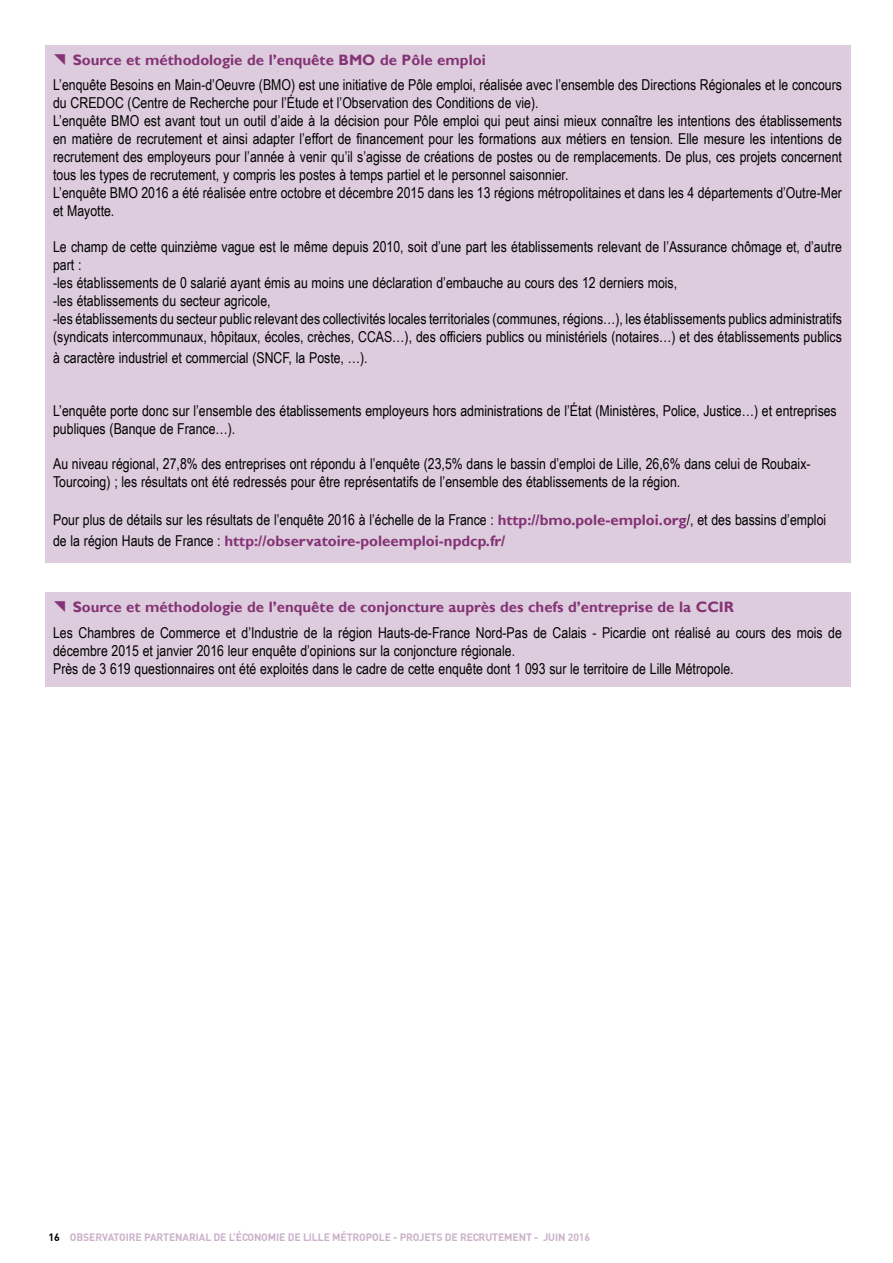
<style>
.page{position:relative;width:893px;height:1263px;background:#fff}
.page>*{position:absolute;margin:0;border:0;box-sizing:border-box;transform-origin:0 0}
.t1{font:15px/18px "Arial Narrow";color:#000}
.t2{font:700 15px "Gill Sans";color:#843375}
.t3{font:700 10.5px "DIN";letter-spacing:-.01em;color:#cbb2cb}
.s1{font-family:"Gill Sans";font-weight:700;color:#843375}
.s2{font-family:"Arial Narrow";font-weight:400;color:#000}
.s3{color:#000}
</style>
<div class="page">
<div style="left:45px;top:45px;width:805px;height:517px;background:#dcd"></div>
<div style="left:45px;top:592px;width:805px;height:95px;background:#dcd"></div>
<p class="t2" style="left:73px;top:51px;width:414px">Source et méthodologie de l’enquête BMO de Pôle emploi</p>
<p class="t1" style="left:53px;top:75px;width:790px">L’enquête Besoins en Main-d’Oeuvre (BMO) est une initiative de Pôle emploi, réalisée avec l’ensemble des Directions Régionales et le concours du CREDOC (Centre de Recherche pour l’Étude et l’Observation des Conditions de vie).<br>L’enquête BMO est avant tout un outil d’aide à la décision pour Pôle emploi qui peut ainsi mieux connaître les intentions des établissements en matière de recrutement et ainsi adapter l’effort de financement pour les formations aux métiers en tension. Elle mesure les intentions de recrutement des employeurs pour l’année à venir qu’il s’agisse de créations de postes ou de remplacements. De plus, ces projets concernent tous les types de recrutement, y compris les postes à temps partiel et le personnel saisonnier.<br>L’enquête BMO 2016 a été réalisée entre octobre et décembre 2015 dans les 13 régions métropolitaines et dans les 4 départements d’Outre-Mer et Mayotte.</p>
<p class="t1" style="left:53px;top:237px;width:790px">Le champ de cette quinzième vague est le même depuis 2010, soit d’une part les établissements relevant de l’Assurance chômage et, d’autre part :<br>-les établissements de 0 salarié ayant émis au moins une déclaration d’embauche au cours des 12 derniers mois,<br>-les établissements du secteur agricole,<br>-les établissements du secteur public relevant des collectivités locales territoriales (communes, régions…), les établissements publics administratifs (syndicats intercommunaux, hôpitaux, écoles, crèches, CCAS…), des officiers publics ou ministériels (notaires…) et des établissements publics</p>
<p class="t1" style="left:53px;top:348px;width:316px">à caractère industriel et commercial (SNCF, la Poste, …).</p>
<p class="t1" style="left:53px;top:401px;width:785px">L’enquête porte donc sur l’ensemble des établissements employeurs hors administrations de l’État (Ministères, Police, Justice…) et entreprises publiques (Banque de France…).</p>
<p class="t1" style="left:53px;top:454px;width:759px">Au niveau régional, 27,8% des entreprises ont répondu à l’enquête (23,5% dans le bassin d’emploi de Lille, 26,6% dans celui de Roubaix-<br>Tourcoing) ; les résultats ont été redressés pour être représentatifs de l’ensemble des établissements de la région.</p>
<p class="t1" style="left:53px;top:510px;width:775px">Pour plus de détails sur les résultats de l’enquête 2016 à l’échelle de la France : <span class="s1">http://bmo.pole-emploi.org</span>/, et des bassins d’emploi</p>
<p class="t2" style="left:53px;top:532px;width:454px"><span class="s2">de la région Hauts de France :</span> http://observatoire-poleemploi-npdcp.fr/</p>
<p class="t2" style="left:73px;top:598px;width:663px">Source et méthodologie de l’enquête de conjoncture auprès des chefs d’entreprise de la CCIR</p>
<p class="t1" style="left:53px;top:623px;width:790px">Les Chambres de Commerce et d’Industrie de la région Hauts-de-France Nord-Pas de Calais - Picardie ont réalisé au cours des mois de décembre 2015 et janvier 2016 leur enquête d’opinions sur la conjoncture régionale.<br>Près de 3 619 questionnaires ont été exploités dans le cadre de cette enquête dont 1 093 sur le territoire de Lille Métropole.</p>
<p class="t3" style="left:49px;top:1230px;width:543px"><span class="s3">16</span> OBSERVATOIRE PARTENARIAL DE L’ÉCONOMIE DE LILLE MÉTROPOLE - PROJETS DE RECRUTEMENT - JUIN 2016</p>
</div>
